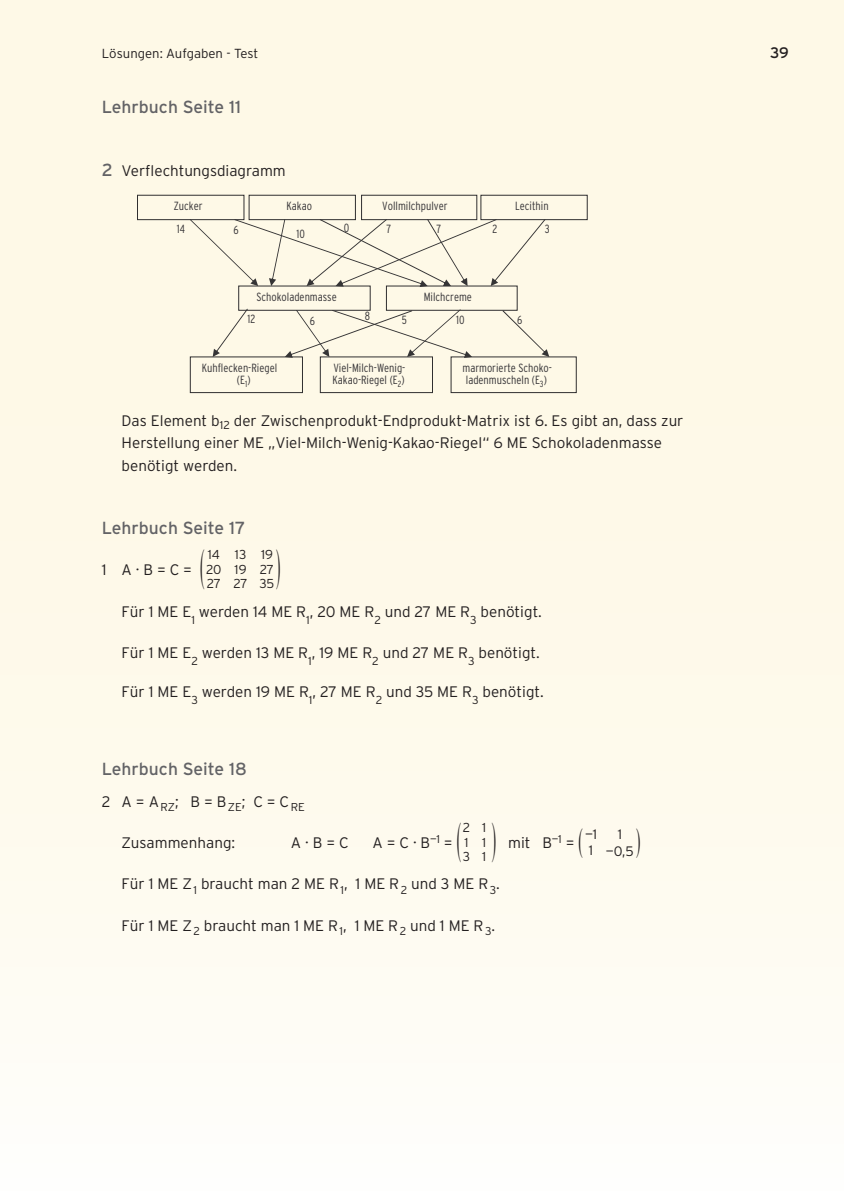
<style>
.page{position:relative;width:844px;height:1191px;background:#fff}
.page>*{position:absolute;margin:0;border:0;box-sizing:border-box;transform-origin:0 0}
.Aufgabe_a__b__c{font:43.93px "Times New Roman";color:#231f20;scale:.3 1}
.Aufgabe_a__b__c-2{font:43.57px "Times New Roman";color:#231f20;scale:.3 1}
.HH_U5{font:17.5px "Interstate";color:#636366}
.Fließtext{font:17.5px "Interstate";color:#636366}
.Aufgabe_a__b__c-3{font:300 15.22px "Interstate";color:#231f20}
.HH_U5-2{font:300 15.22px/22.8px "Interstate";color:#231f20}
.Fließtext-2{font:300 15.22px "Interstate";color:#231f20}
.t1{font:15.22px "Interstate";color:#231f20}
.Aufgabe_a__b__c-4{font:300 13.65px/16.6px "Interstate";color:#231f20}
.t2{font:300 13.12px "Interstate";color:#231f20}
.Aufgabe_a__b__c-5{font:300 12.95px/14.5px "Interstate";letter-spacing:-.02em;color:#231f20;text-align:justify}
.t3{font:300 condensed 11.9px/12.2px "Interstate";color:#363437}
.Fließtext-3{font:300 11.55px "Interstate";color:#231f20}
.Aufgabe_a__b__c-6{font:300 11.55px "Interstate";color:#231f20}
.s1{font-weight:400;font-size:17.5px;color:#636366}
.s2{font-family:"Times New Roman";font-weight:400;font-size:32.38px}
</style>
<div class="page">
<div style="left:0;top:0;width:843px;height:1191px;background:#fef9e7"></div>
<div style="left:137px;top:195px;width:107px;height:25px;border:1px solid #302f30"></div>
<div style="left:238px;top:285px;width:132px;height:26px;border:1px solid #302f30"></div>
<div style="left:480px;top:195px;width:107px;height:25px;border:1px solid #302f30"></div>
<div style="left:190px;top:356px;width:113px;height:37px;border:1px solid #302f30"></div>
<svg style="left:213px;top:309px;width:35px;height:48px"></svg>
<svg style="left:502px;top:310px;width:47px;height:46px"></svg>
<div style="left:386px;top:285px;width:131px;height:26px;border:1px solid #302f30"></div>
<div style="left:361px;top:195px;width:116px;height:25px;border:1px solid #302f30"></div>
<div style="left:248px;top:195px;width:108px;height:25px;border:1px solid #302f30"></div>
<div style="left:320px;top:356px;width:113px;height:37px;border:1px solid #302f30"></div>
<div style="left:450px;top:356px;width:126px;height:37px;border:1px solid #302f30"></div>
<svg style="left:285px;top:309px;width:187px;height:49px"></svg>
<svg style="left:190px;top:219px;width:355px;height:68px"></svg>
<p class="t2" style="left:102px;top:46px;width:158px">Lösungen: Aufgaben - Test</p>
<p class="t1" style="left:770px;top:44px;width:20px">39</p>
<p class="HH_U5" style="left:102px;top:97px;width:141px">Lehrbuch Seite 11</p>
<p class="HH_U5-2" style="left:102px;top:159px;width:185px"><span class="s1">2</span> Verflechtungsdiagramm</p>
<p class="t3" style="left:174px;top:200px;width:30px">Zucker</p>
<p class="t3" style="left:286px;top:200px;width:27px">Kakao</p>
<p class="t3" style="left:382px;top:200px;width:67px">Vollmilchpulver</p>
<p class="t3" style="left:515px;top:200px;width:35px">Lecithin</p>
<p class="t3" style="left:177px;top:223px;width:10px">14</p>
<p class="t3" style="left:233px;top:223px;width:7px">6</p>
<p class="t3" style="left:296px;top:227px;width:10px">10</p>
<p class="t3" style="left:344px;top:221px;width:7px">0</p>
<p class="t3" style="left:386px;top:223px;width:6px">7</p>
<p class="t3" style="left:436px;top:223px;width:6px">7</p>
<p class="t3" style="left:492px;top:222px;width:6px">2</p>
<p class="t3" style="left:544px;top:223px;width:6px">3</p>
<p class="t3" style="left:256px;top:290px;width:82px">Schokoladenmasse</p>
<p class="t3" style="left:247px;top:313px;width:9px">12</p>
<p class="t3" style="left:309px;top:314px;width:7px">6</p>
<p class="t3" style="left:423px;top:290px;width:50px">Milchcreme</p>
<p class="t3" style="left:364px;top:309px;width:7px">8</p>
<p class="t3" style="left:401px;top:314px;width:7px">5</p>
<p class="t3" style="left:456px;top:314px;width:10px">10</p>
<p class="t3" style="left:517px;top:313px;width:7px">6</p>
<p class="t3" style="left:202px;top:361px;width:77px">Kuhflecken-Riegel</p>
<p class="t3" style="left:237px;top:374px;width:15px">(E<sub>1</sub>)</p>
<p class="t3" style="left:332px;top:361px;width:74px">Viel-Milch-Wenig-<br>Kakao-Riegel (E<sub>2</sub>)</p>
<p class="t3" style="left:462px;top:361px;width:91px">marmorierte Schoko&shy;ladenmuscheln (E<sub>3</sub>)</p>
<p class="HH_U5-2" style="left:122px;top:409px;width:563px">Das Element b<sub>12</sub> der Zwischenprodukt-Endprodukt-Matrix ist 6. Es gibt an, dass zur<br>Herstellung einer ME „Viel-Milch-Wenig-Kakao-Riegel“ 6 ME Schokoladenmasse benötigt werden.</p>
<p class="HH_U5" style="left:102px;top:517px;width:145px">Lehrbuch Seite 17</p>
<p class="Aufgabe_a__b__c-3" style="left:102px;top:561px;width:92px">1 A · B = C =</p>
<p class="Aufgabe_a__b__c" style="left:200px;top:534px;width:16px">(</p>
<p class="Aufgabe_a__b__c-5" style="left:206px;top:547px;width:17px;text-align:left">14<br>20<br>27</p>
<p class="Aufgabe_a__b__c-5" style="left:233px;top:547px;width:16px">13<br>19<br>27</p>
<p class="Aufgabe_a__b__c-5" style="left:259px;top:547px;width:16px">19<br>27<br>35</p>
<p class="Aufgabe_a__b__c" style="left:276px;top:534px;width:16px">)</p>
<p class="Aufgabe_a__b__c-3" style="left:199px;top:602px;width:177px">werden 14 ME R , 20 ME R</p>
<p class="Aufgabe_a__b__c-6" style="left:306px;top:613px;width:5px">1</p>
<p class="Aufgabe_a__b__c-6" style="left:374px;top:613px;width:8px">2</p>
<p class="Aufgabe_a__b__c-3" style="left:385px;top:602px;width:87px">und 27 ME R</p>
<p class="Aufgabe_a__b__c-3" style="left:480px;top:602px;width:63px">benötigt.</p>
<p class="Aufgabe_a__b__c-3" style="left:122px;top:602px;width:71px">Für 1 ME E</p>
<p class="Aufgabe_a__b__c-6" style="left:470px;top:613px;width:8px">3</p>
<p class="Aufgabe_a__b__c-6" style="left:191px;top:613px;width:5px">1</p>
<p class="Fließtext-2" style="left:202px;top:644px;width:172px">werden 13 ME R , 19 ME R</p>
<p class="Fließtext-3" style="left:308px;top:654px;width:5px">1</p>
<p class="Fließtext-3" style="left:372px;top:654px;width:8px">2</p>
<p class="Fließtext-2" style="left:383px;top:644px;width:87px">und 27 ME R</p>
<p class="Fließtext-2" style="left:478px;top:644px;width:63px">benötigt.</p>
<p class="Fließtext-2" style="left:122px;top:644px;width:71px">Für 1 ME E</p>
<p class="Fließtext-3" style="left:191px;top:654px;width:8px">2</p>
<p class="Fließtext-3" style="left:468px;top:654px;width:8px">3</p>
<p class="Fließtext-2" style="left:202px;top:683px;width:175px">werden 19 ME R , 27 ME R</p>
<p class="Fließtext-3" style="left:309px;top:693px;width:5px">1</p>
<p class="Fließtext-3" style="left:375px;top:693px;width:8px">2</p>
<p class="Fließtext-2" style="left:386px;top:683px;width:87px">und 35 ME R</p>
<p class="Fließtext-2" style="left:482px;top:683px;width:63px">benötigt.</p>
<p class="Fließtext-2" style="left:122px;top:683px;width:71px">Für 1 ME E</p>
<p class="Fließtext-3" style="left:191px;top:693px;width:8px">3</p>
<p class="Fließtext-3" style="left:472px;top:693px;width:8px">3</p>
<p class="Fließtext" style="left:102px;top:759px;width:146px">Lehrbuch Seite 18</p>
<p class="Aufgabe_a__b__c-3" style="left:102px;top:792px;width:204px">2 A = A<sub>RZ</sub>; B = B<sub>ZE</sub>; C = C<sub>RE</sub></p>
<p class="Aufgabe_a__b__c-3" style="left:122px;top:834px;width:115px">Zusammenhang:</p>
<p class="Aufgabe_a__b__c-3" style="left:291px;top:834px;width:59px">A · B = C</p>
<p class="Aufgabe_a__b__c-3" style="left:372px;top:834px;width:82px">A = C · B<sup>—1</sup> =</p>
<p class="Aufgabe_a__b__c-2" style="left:456px;top:807px;width:16px">(</p>
<p class="Aufgabe_a__b__c-5" style="left:462px;top:820px;width:9px;text-align:left">2<br>1<br>3</p>
<p class="Aufgabe_a__b__c-5" style="left:482px;top:820px;width:6px">1<br>1<br>1</p>
<p class="Aufgabe_a__b__c-2" style="left:491px;top:807px;width:16px">)</p>
<p class="Aufgabe_a__b__c-3" style="left:508px;top:834px;width:76px">mit B<sup>—1</sup> = <span class="s2">(</span></p>
<p class="Aufgabe_a__b__c-4" style="left:585px;top:825px;width:13px">—1<br>1</p>
<p class="Aufgabe_a__b__c-4" style="left:605px;top:825px;width:36px;text-align:center">1 —0,5 <sup>)</sup></p>
<p class="Aufgabe_a__b__c-3" style="left:122px;top:875px;width:379px">Für 1 ME Z<sub>1</sub> braucht man 2 ME R<sub>1</sub>, 1 ME R<sub>2</sub> und 3 ME R<sub>3</sub>.</p>
<p class="Aufgabe_a__b__c-3" style="left:122px;top:917px;width:375px">Für 1 ME Z<sub>2</sub> braucht man 1 ME R<sub>1</sub>, 1 ME R<sub>2</sub> und 1 ME R<sub>3</sub>.</p>
</div>
